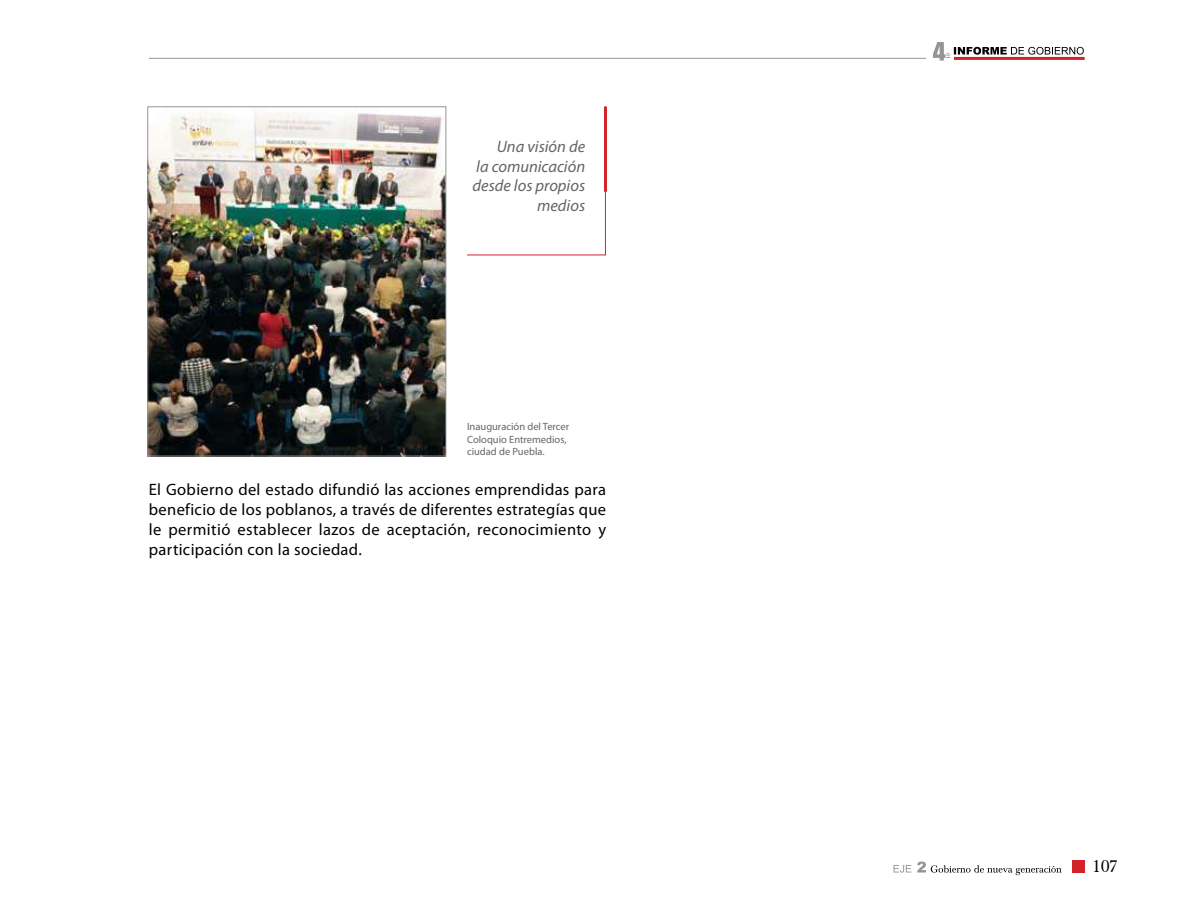
<style>
.page{position:relative;width:1191px;height:915px;background:#fff}
.page>*{position:absolute;margin:0;border:0;box-sizing:border-box;transform-origin:0 0}
.t1{font:18px "Baskerville";color:#000}
.t2{font:16.5px/19.8px "Myriad Pro";letter-spacing:.02em;color:#000;text-align:justify}
.t3{font:italic 16.5px/19.8px "Myriad Pro";color:#636467;text-align:right}
.t4{font:10.5px/12.6px "Myriad Pro";color:#636467}
.t5{font:700 4.5px "Arial";color:#939598}
</style>
<div class="page">
<hr style="left:149px;top:58px;width:777px;height:1px;background:#939598">
<div style="left:1072px;top:860px;width:12px;height:12px;background:#d2232a"></div>
<hr style="left:954px;top:57px;width:130px;height:3px;background:#d2232a">
<svg style="left:933px;top:42px;width:150px;height:18px"></svg>
<svg style="left:893px;top:861px;width:168px;height:13px"></svg>
<img style="left:149px;top:111px;width:295px;height:343px">
<div style="left:147px;top:106px;width:299px;height:350px;border:1px solid #939598"></div>
<svg style="left:467px;top:106px;width:139px;height:149px"></svg>
<hr style="left:604px;top:107px;width:3px;height:85px;background:#d2232a">
<p class="t3" style="left:472px;top:136px;width:114px">Una visión de<br>la comunicación desde los propios medios</p>
<p class="t4" style="left:467px;top:420px;width:104px">Inauguración del Tercer<br>Coloquio Entremedios, ciudad de Puebla.</p>
<p class="t2" style="left:149px;top:479px;width:459px">El Gobierno del estado difundió las acciones emprendidas para beneficio de los poblanos, a través de diferentes estrategías que le permitió establecer lazos de aceptación, reconocimiento y participación con la sociedad.</p>
<p class="t5" style="left:946px;top:52px;width:5px">O</p>
<p class="t1" style="left:1092px;top:856px;width:27px">107</p>
</div>
